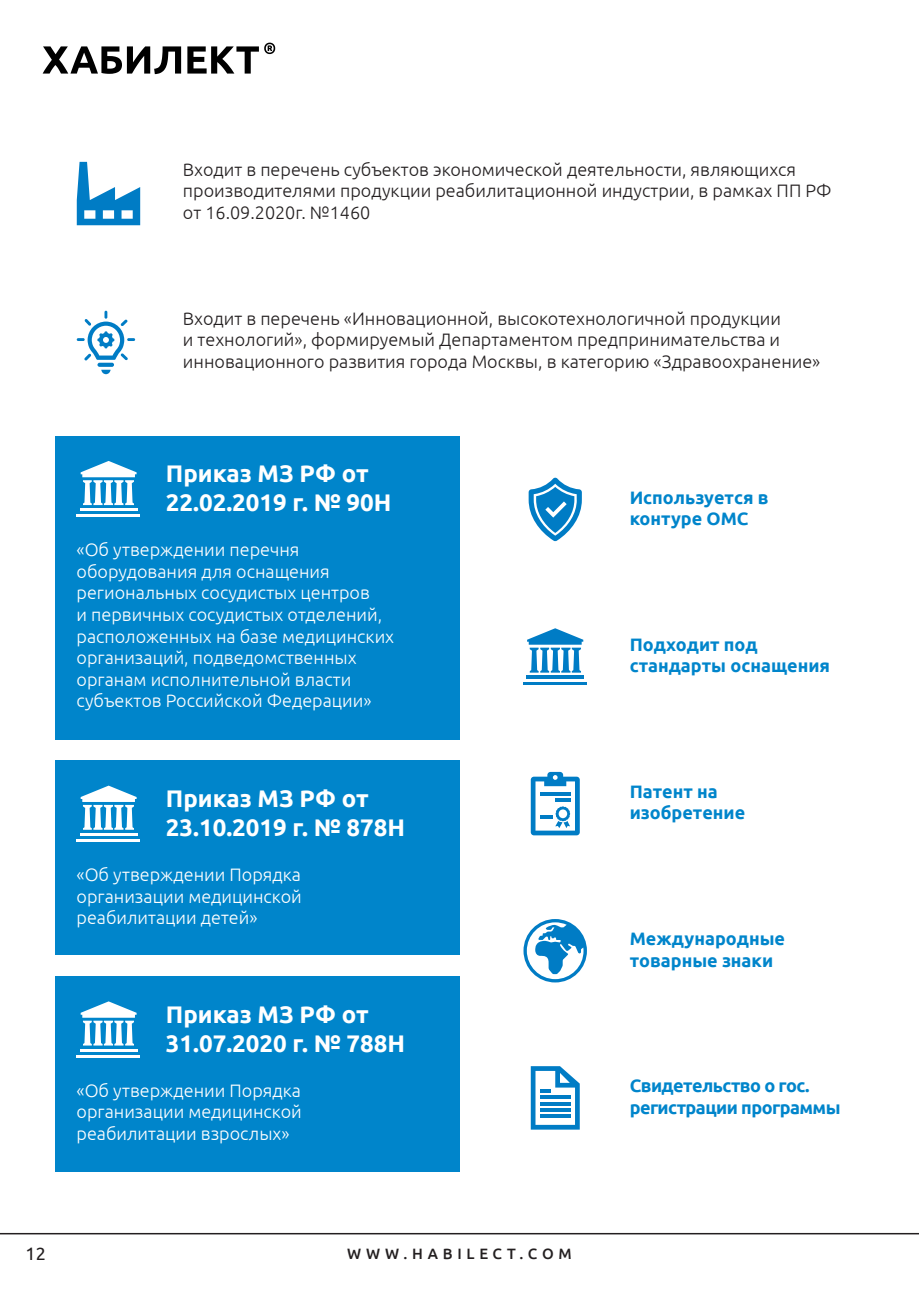
<style>
.page{position:relative;width:919px;height:1289px;background:#fff}
.page>*{position:absolute;margin:0;border:0;box-sizing:border-box;transform-origin:0 0}
.t1{font:700 24px/28.8px "Ubuntu";color:#fff}
.t2{font:300 18px/21.6px "Ubuntu";color:#fff;text-align:justify}
.t3{font:300 18px/21.6px "Ubuntu";color:#231f20}
.t4{font:700 18px/21.6px "Ubuntu";color:#0085cb}
.t5{font:700 18px/21.6px "Ubuntu";letter-spacing:-.03em;color:#0085cb}
.t6{font:18px "Ubuntu";color:#231f20}
.t7{font:500 15px "Ubuntu";letter-spacing:.32em;color:#231f20}
</style>
<div class="page">
<hr style="left:0;top:1232px;width:918px;height:2px;background:#231f20">
<div style="left:55px;top:436px;width:404px;height:303px;background:#0085cb"></div>
<div style="left:55px;top:760px;width:404px;height:195px;background:#0085cb"></div>
<div style="left:55px;top:976px;width:404px;height:195px;background:#0085cb"></div>
<svg style="left:43px;top:46px;width:138px;height:28px"></svg>
<svg style="left:187px;top:43px;width:88px;height:31px"></svg>
<svg style="left:77px;top:162px;width:63px;height:63px"></svg>
<svg style="left:97px;top:363px;width:17px;height:4px"></svg>
<svg style="left:101px;top:370px;width:9px;height:4px"></svg>
<svg style="left:77px;top:311px;width:58px;height:49px"></svg>
<svg style="left:528px;top:477px;width:54px;height:64px"></svg>
<hr style="left:526px;top:675px;width:58px;height:4px;background:#007cc5">
<hr style="left:523px;top:682px;width:64px;height:2px;background:#007cc5">
<svg style="left:527px;top:628px;width:56px;height:44px"></svg>
<svg style="left:530px;top:772px;width:49px;height:63px"></svg>
<svg style="left:523px;top:919px;width:64px;height:63px"></svg>
<svg style="left:530px;top:1066px;width:49px;height:63px"></svg>
<svg style="left:540px;top:1101px;width:30px;height:4px"></svg>
<hr style="left:540px;top:1108px;width:30px;height:3px;background:#007cc5">
<hr style="left:540px;top:1114px;width:30px;height:3px;background:#007cc5">
<hr style="left:80px;top:508px;width:57px;height:3px;background:#fff">
<hr style="left:77px;top:514px;width:63px;height:3px;background:#fff">
<svg style="left:81px;top:461px;width:56px;height:44px"></svg>
<hr style="left:80px;top:833px;width:57px;height:3px;background:#fff">
<hr style="left:77px;top:839px;width:63px;height:2px;background:#fff">
<svg style="left:81px;top:785px;width:56px;height:44px"></svg>
<hr style="left:80px;top:1048px;width:57px;height:3px;background:#fff">
<hr style="left:77px;top:1054px;width:63px;height:3px;background:#fff">
<svg style="left:81px;top:1001px;width:56px;height:44px"></svg>
<p class="t3" style="left:183px;top:158px;width:650px">Входит в перечень субъектов экономической деятельности, являющихся производителями продукции реабилитационной индустрии, в рамках ПП РФ от 16.09.2020г. №1460</p>
<p class="t3" style="left:183px;top:307px;width:639px">Входит в перечень «Инновационной, высокотехнологичной продукции<br>и технологий», формируемый Департаментом предпринимательства и инновационного развития города Москвы, в категорию «Здравоохранение»</p>
<h1 class="t1" style="left:166px;top:459px;width:227px">Приказ МЗ РФ от<br>22.02.2019 г. № 90Н</h1>
<p class="t2" style="left:77px;top:538px;width:319px;text-align:left">«Об утверждении перечня оборудования для оснащения региональных сосудистых центров<br>и первичных сосудистых отделений, расположенных на базе медицинских организаций, подведомственных органам исполнительной власти субъектов Российской Федерации»</p>
<h1 class="t1" style="left:166px;top:783px;width:240px">Приказ МЗ РФ от<br>23.10.2019 г. № 878Н</h1>
<p class="t2" style="left:77px;top:863px;width:227px">«Об утверждении Порядка организации медицинской реабилитации детей»</p>
<h1 class="t1" style="left:166px;top:999px;width:240px">Приказ МЗ РФ от<br>31.07.2020 г. № 788Н</h1>
<p class="t2" style="left:77px;top:1078px;width:227px">«Об утверждении Порядка организации медицинской реабилитации взрослых»</p>
<p class="t6" style="left:26px;top:1242px;width:22px">12</p>
<p class="t7" style="left:347px;top:1244px;width:226px">WWW.HABILECT.COM</p>
<p class="t4" style="left:629px;top:486px;width:140px">Используется в контуре ОМС</p>
<p class="t4" style="left:629px;top:633px;width:202px">Подходит под стандарты оснащения</p>
<p class="t4" style="left:629px;top:780px;width:117px">Патент на изобретение</p>
<p class="t4" style="left:629px;top:927px;width:157px">Международные товарные знаки</p>
<p class="t5" style="left:629px;top:1074px;width:212px">Свидетельство о гос. регистрации программы</p>
</div>
